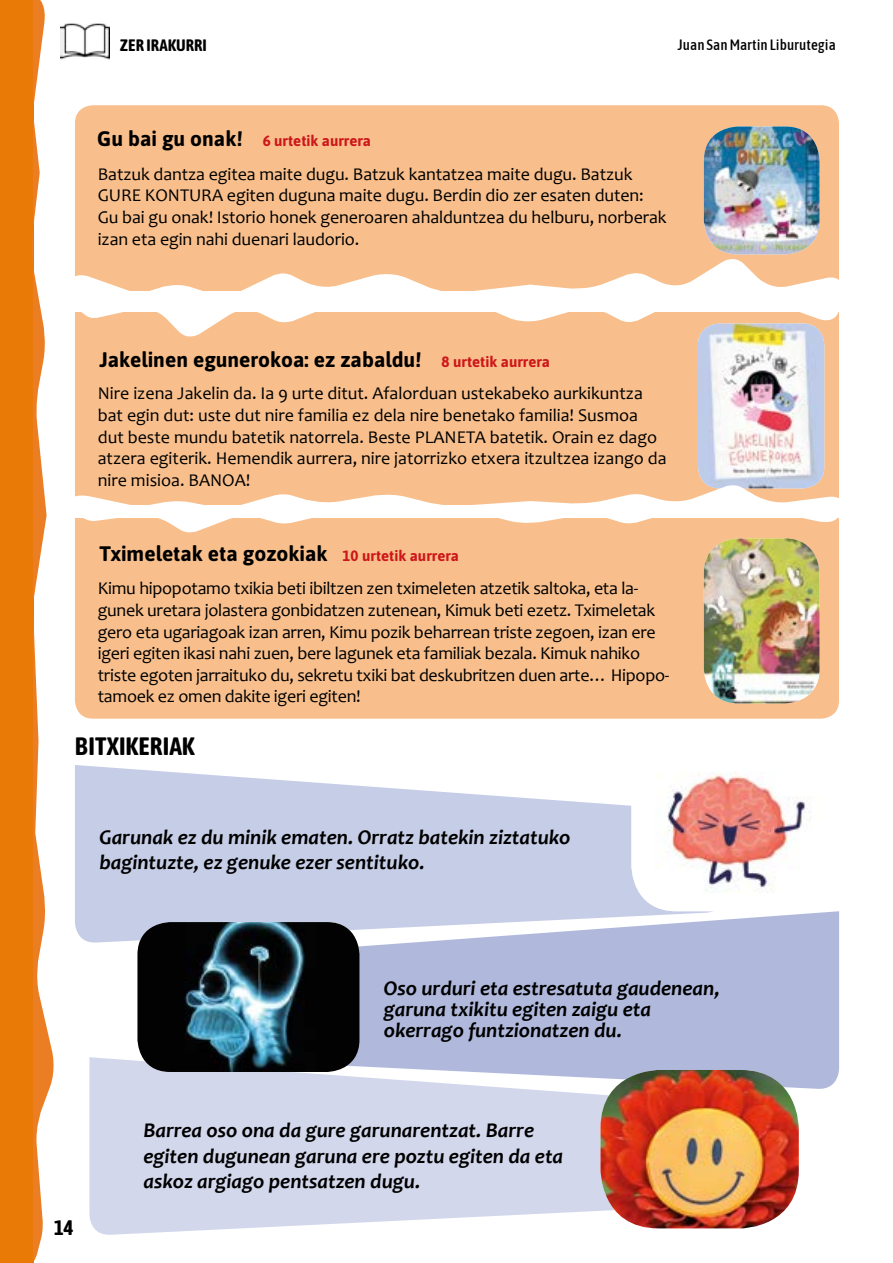
<style>
.page{position:relative;width:893px;height:1263px;background:#fff}
.page>*{position:absolute;margin:0;border:0;box-sizing:border-box;transform-origin:0 0}
.t1{font:700 25.05px "Asap Condensed";color:#000}
.t2{font:italic 700 21px/25.2px "Candara";color:#000}
.t3{font:700 21px "Asap";color:#000}
.t4{font:700 21px "Asap Condensed";color:#000}
.t5{font:18px/21.6px "Candara";letter-spacing:-.005em;color:#000}
.t6{font:700 16.5px "Asap Condensed";color:#000}
.t7{font:700 15px "Asap";color:#cd171a}
.t8{font:500 15px "Asap Condensed";color:#000}
.s1{font-size:21px;color:#000}
.s2{font-size:15px;color:#cd171a}
</style>
<div class="page">
<img style="left:61px;top:23px;width:49px;height:37px">
<svg style="left:0;top:0;width:54px;height:1263px"></svg>
<div style="left:75px;top:105px;width:764px;height:614px;background:#f8bf8c;border-radius:18px"></div>
<img style="left:704px;top:538px;width:116px;height:165px">
<img style="left:698px;top:341px;width:126px;height:142px">
<svg style="left:75px;top:254px;width:764px;height:87px"></svg>
<svg style="left:75px;top:483px;width:764px;height:50px"></svg>
<div style="left:360px;top:911px;width:479px;height:178px;background:#b0b9dc"></div>
<svg style="left:89px;top:1057px;width:653px;height:178px;background:#d5d9ec"></svg>
<svg style="left:75px;top:765px;width:653px;height:178px;fill:#c6cde6"></svg>
<img style="left:631px;top:765px;width:179px;height:146px">
<img style="left:600px;top:1070px;width:199px;height:158px">
<img style="left:137px;top:922px;width:223px;height:150px">
<img style="left:704px;top:126px;width:116px;height:128px">
<p class="t6" style="left:120px;top:34px;width:89px">ZER IRAKURRI</p>
<p class="t8" style="left:678px;top:34px;width:160px">Juan San Martin Liburutegia</p>
<p class="t7" style="left:97px;top:130px;width:275px"><span class="s1">Gu bai gu onak!</span> 6 urtetik aurrera</p>
<p class="t5" style="left:98px;top:163px;width:570px">Batzuk dantza egitea maite dugu. Batzuk kantatzea maite dugu. Batzuk GURE KONTURA egiten duguna maite dugu. Berdin dio zer esaten duten:<br>Gu bai gu onak! Istorio honek generoaren ahalduntzea du helburu, norberak izan eta egin nahi duenari laudorio.</p>
<p class="t3" style="left:99px;top:345px;width:452px">Jakelinen egunerokoa: ez zabaldu! <span class="s2">8 urtetik aurrera</span></p>
<p class="t5" style="left:98px;top:383px;width:570px">Nire izena Jakelin da. Ia 9 urte ditut. Afalorduan ustekabeko aurkikuntza bat egin dut: uste dut nire familia ez dela nire benetako familia! Susmoa dut beste mundu batetik natorrela. Beste PLANETA batetik. Orain ez dago atzera egiterik. Hemendik aurrera, nire jatorrizko etxera itzultzea izango da nire misioa. BANOA!</p>
<p class="t3" style="left:99px;top:539px;width:361px">Tximeletak eta gozokiak <span class="s2">10 urtetik aurrera</span></p>
<p class="t5" style="left:98px;top:578px;width:573px">Kimu hipopotamo txikia beti ibiltzen zen tximeleten atzetik saltoka, eta la&shy;gunek uretara jolastera gonbidatzen zutenean, Kimuk beti ezetz. Tximeletak gero eta ugariagoak izan arren, Kimu pozik beharrean triste zegoen, izan ere igeri egiten ikasi nahi zuen, bere lagunek eta familiak bezala. Kimuk nahiko triste egoten jarraituko du, sekretu txiki bat deskubritzen duen arte… Hipopo&shy;tamoek ez omen dakite igeri egiten!</p>
<h1 class="t1" style="left:75px;top:730px;width:121px">BITXIKERIAK</h1>
<p class="t2" style="left:99px;top:824px;width:473px">Garunak ez du minik ematen. Orratz batekin ziztatuko bagintuzte, ez genuke ezer sentituko.</p>
<p class="t2" style="left:384px;top:977px;width:337px;line-height:21px">Oso urduri eta estresatuta gaudenean, garuna txikitu egiten zaigu eta okerrago funtzionatzen du.</p>
<p class="t4" style="left:54px;top:1214px;width:21px">14</p>
<p class="t2" style="left:143px;top:1118px;width:421px">Barrea oso ona da gure garunarentzat. Barre egiten dugunean garuna ere poztu egiten da eta askoz argiago pentsatzen dugu.</p>
</div>
